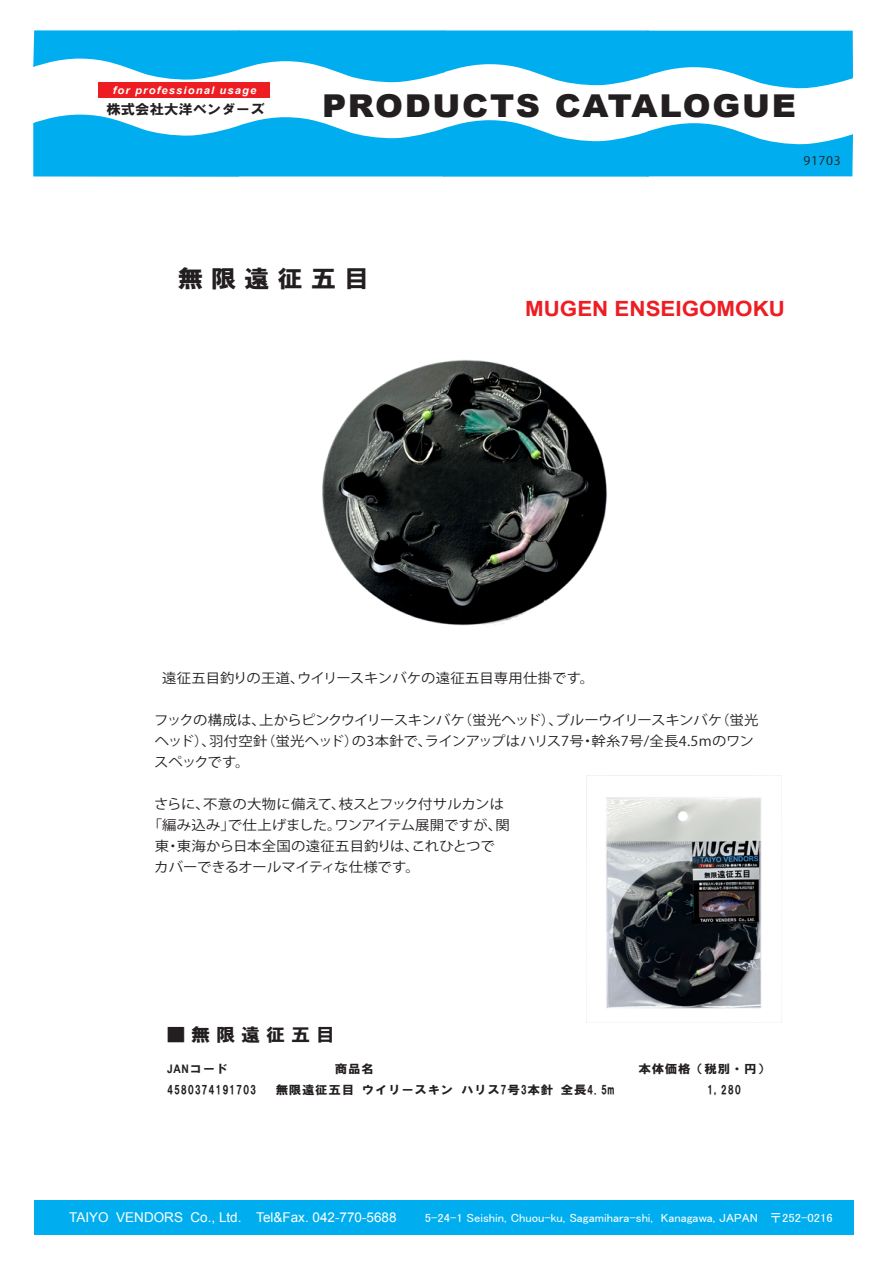
<style>
.page{position:relative;width:893px;height:1263px;background:#fff}
.page>*{position:absolute;margin:0;border:0;box-sizing:border-box;transform-origin:0 0}
.t1{font:900 31.5px "Arial";letter-spacing:.05em;color:#231f20;scale:1.07 1}
.t2{font:24px "HG Soei Kakugothic UB";letter-spacing:.3em;color:#231f20;scale:1.07 1}
.t3{font:700 21px "Arial";color:#ee1d23;scale:1.07 1}
.t4{font:18px "HG Soei Kakugothic UB";letter-spacing:.3em;color:#231f20;scale:1.07 1}
.t5{font:13.5px/21px "Koz Go Pro";letter-spacing:-.005em;color:#231f20;scale:1.07 1}
.t6{font:13.5px "Arial";color:#fff}
.t7{font:13.5px "HGS Soei Kakugothic UB";color:#231f20;scale:1.07 1}
.t8{font:11.85px "MS P Gothic";color:#fff;scale:1.07 1}
.t9{font:11.85px "HG Soei Kakugothic UB";letter-spacing:.05em;color:#231f20;scale:1.07 1}
.t10{font:700 11.85px "Arial Narrow";color:#231f20;scale:1.07 1}
.t11{font:11.85px "Koz Go Pro";letter-spacing:.05em;color:#231f20;scale:1.07 1}
.t12{font:italic 700 10.5px "Arial";letter-spacing:.1em;color:#fff;scale:1.07 1}
.s1{font-family:"HG Soei Kakugothic UB";font-weight:400}
</style>
<div class="page">
<svg style="left:33px;top:30px;width:820px;height:59px"></svg>
<svg style="left:33px;top:114px;width:820px;height:63px"></svg>
<div style="left:99px;top:82px;width:171px;height:16px;background:#ee1d23"></div>
<div style="left:34px;top:1200px;width:820px;height:35px;background:#00aeef"></div>
<img style="left:322px;top:360px;width:285px;height:266px">
<img style="left:606px;top:797px;width:156px;height:212px">
<p class="t12" style="left:113px;top:84px;width:136px">for professional usage</p>
<p class="t7" style="left:106px;top:102px;width:149px">株式会社大洋ベンダーズ</p>
<h1 class="t1" style="left:322px;top:82px;width:445px">PRODUCTS CATALOGUE</h1>
<p class="t11" style="left:803px;top:153px;width:36px">91703</p>
<h2 class="t2" style="left:178px;top:267px;width:181px">無限遠征五目</h2>
<h3 class="t3" style="left:525px;top:294px;width:244px">MUGEN ENSEIGOMOKU</h3>
<p class="t5" style="left:162px;top:668px;width:405px">遠征五目釣りの王道、ウイリースキンバケの遠征五目専用仕掛です。</p>
<p class="t5" style="left:154px;top:710px;width:567px">フックの構成は、上からピンクウイリースキンバケ（蛍光ヘッド）、ブルーウイリースキンバケ（蛍光ヘッド）、羽付空針（蛍光ヘッド）の3本針で、ラインアップはハリス7号・幹糸7号/全長4.5mのワンスペックです。</p>
<p class="t5" style="left:154px;top:794px;width:328px">さらに、不意の大物に備えて、枝スとフック付サルカンは</p>
<p class="t5" style="left:148px;top:815px;width:340px">「編み込み」で仕上げました。ワンアイテム展開ですが、関</p>
<p class="t5" style="left:155px;top:836px;width:319px">東・東海から日本全国の遠征五目釣りは、これひとつで</p>
<p class="t5" style="left:154px;top:857px;width:250px">カバーできるオールマイティな仕様です。</p>
<h3 class="t4" style="left:166px;top:1026px;width:159px">■無限遠征五目</h3>
<p class="t10" style="left:167px;top:1060px;width:59px">JAN<span class="s1">コード</span></p>
<p class="t9" style="left:309px;top:1063px;width:63px">　　商品名</p>
<p class="t9" style="left:639px;top:1063px;width:124px">本体価格（税別・円）</p>
<p class="t9" style="left:167px;top:1084px;width:85px">4580374191703</p>
<p class="t9" style="left:276px;top:1084px;width:318px">無限遠征五目 ウイリースキン ハリス7号3本針 全長4.5m</p>
<p class="t9" style="left:707px;top:1084px;width:33px">1,280</p>
<p class="t6" style="left:69px;top:1208px;width:329px">TAIYO VENDORS Co., Ltd. Tel&amp;Fax. 042-770-5688</p>
<p class="t8" style="left:425px;top:1211px;width:383px">5-24-1 Seishin, Chuou-ku, Sagamihara-shi, Kanagawa, JAPAN 〒252-0216</p>
</div>
